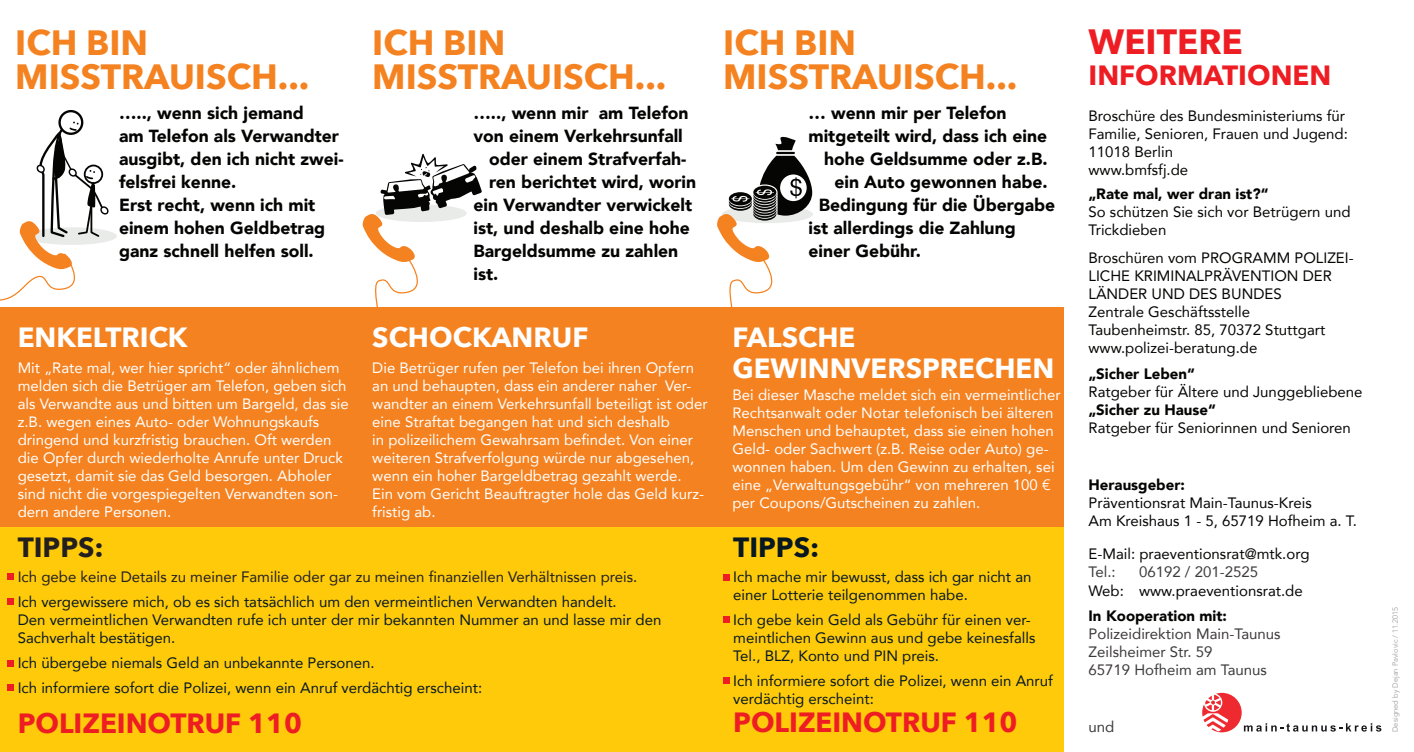
<style>
.page{position:relative;width:1414px;height:752px;background:#fff}
.page>*{position:absolute;margin:0;border:0;box-sizing:border-box;transform-origin:0 0}
.t1{font:700 35px/34.5px "Avenir Next";color:#f58220}
.t2{font:700 35px "Avenir Next";color:#ee1d23}
.t3{font:700 27.75px/30.5px "Avenir Next";color:#fff}
.t4{font:700 27.75px "Avenir Next";color:#ee1d23}
.t5{font:700 27.75px "Avenir Next";color:#231f20}
.t6{font:700 27.75px "Avenir Next";color:#071822}
.t7{font:900 17.5px/23px "Avenir";color:#040503}
.t8{font:15px/18px "Avenir";color:#fff}
.t9{font:15px/18px "Avenir";color:#071822}
.t10{font:15px/18px "Avenir";color:#040503}
.t11{font:15px/18px "Avenir";color:#3c393a}
.t12{font:15px "Avenir";color:#231f20}
.t13{font:900 15px "Avenir";color:#040503}
.t14{font:300 7.5px "Avenir";color:#939598}
</style>
<div class="page">
<div style="left:0;top:456px;width:1063px;height:295px;background:#feca0a"></div>
<div style="left:0;top:307px;width:1063px;height:219px;background:#f58220"></div>
<div style="left:722px;top:205px;width:91px;height:18px;background:#e9ebe9;border-radius:50%"></div>
<div style="left:26px;top:227px;width:91px;height:18px;background:#e9ebe9;border-radius:50%"></div>
<div style="left:7px;top:573px;width:7px;height:6px;background:#ee1d23"></div>
<div style="left:7px;top:598px;width:7px;height:6px;background:#ee1d23"></div>
<div style="left:7px;top:660px;width:7px;height:6px;background:#ee1d23"></div>
<div style="left:7px;top:684px;width:7px;height:6px;background:#ee1d23"></div>
<div style="left:58px;top:110px;width:25px;height:25px;border:2px solid #040503;border-radius:50%"></div>
<svg style="left:362px;top:154px;width:120px;height:153px"></svg>
<svg style="left:717px;top:136px;width:95px;height:171px"></svg>
<svg style="left:0;top:121px;width:109px;height:180px"></svg>
<div style="left:723px;top:615px;width:7px;height:7px;background:#ee1d23"></div>
<div style="left:723px;top:573px;width:7px;height:7px;background:#ee1d23"></div>
<div style="left:723px;top:677px;width:7px;height:6px;background:#ee1d23"></div>
<svg style="left:1202px;top:692px;width:179px;height:40px"></svg>
<h1 class="t1" style="left:15px;top:25px;width:296px">ICH BIN<br>MISSTRAUISCH...</h1>
<h1 class="t1" style="left:372px;top:25px;width:296px">ICH BIN<br>MISSTRAUISCH...</h1>
<h1 class="t1" style="left:723px;top:25px;width:296px">ICH BIN<br>MISSTRAUISCH...</h1>
<p class="t7" style="left:119px;top:101px;width:226px">….., wenn sich jemand<br>am Telefon als Verwandter ausgibt, den ich nicht zwei&shy;felsfrei kenne.<br>Erst recht, wenn ich mit einem hohen Geldbetrag ganz schnell helfen soll.</p>
<p class="t7" style="left:473px;top:101px;width:217px">….., wenn mir am Telefon</p>
<p class="t7" style="left:473px;top:124px;width:211px">von einem Verkehrsunfall</p>
<p class="t7" style="left:489px;top:147px;width:199px">oder einem Strafverfah-</p>
<p class="t7" style="left:489px;top:170px;width:209px">ren berichtet wird, worin</p>
<p class="t7" style="left:473px;top:193px;width:220px">ein Verwandter verwickelt</p>
<p class="t7" style="left:473px;top:216px;width:218px">ist, und deshalb eine hohe</p>
<p class="t7" style="left:473px;top:239px;width:206px">Bargeldsumme zu zahlen</p>
<p class="t7" style="left:473px;top:262px;width:26px">ist.</p>
<h2 class="t3" style="left:18px;top:322px;width:171px">ENKELTRICK</h2>
<p class="t8" style="left:18px;top:358px;width:332px">Mit „Rate mal, wer hier spricht“ oder ähnlichem melden sich die Betrüger am Telefon, geben sich als Verwandte aus und bitten um Bargeld, das sie z.B. wegen eines Auto- oder Wohnungskaufs dringend und kurzfristig brauchen. Oft werden die Opfer durch wiederholte Anrufe unter Druck gesetzt, damit sie das Geld besorgen. Abholer sind nicht die vorgespiegelten Verwandten son&shy;dern andere Personen.</p>
<h2 class="t5" style="left:18px;top:529px;width:87px">TIPPS:</h2>
<p class="t12" style="left:18px;top:564px;width:621px">Ich gebe keine Details zu meiner Familie oder gar zu meinen finanziellen Verhältnissen preis.</p>
<p class="t9" style="left:18px;top:591px;width:645px">Ich vergewissere mich, ob es sich tatsächlich um den vermeintlichen Verwandten handelt.<br>Den vermeintlichen Verwandten rufe ich unter der mir bekannten Nummer an und lasse mir den<br>Sachverhalt bestätigen.</p>
<p class="t9" style="left:18px;top:649px;width:466px;line-height:25px">Ich übergebe niemals Geld an unbekannte Personen.<br>Ich informiere sofort die Polizei, wenn ein Anruf verdächtig erscheint:</p>
<h2 class="t4" style="left:18px;top:706px;width:286px">POLIZEINOTRUF 110</h2>
<h2 class="t3" style="left:372px;top:322px;width:217px">SCHOCKANRUF</h2>
<p class="t8" style="left:372px;top:358px;width:337px">Die Betrüger rufen per Telefon bei ihren Opfern an und behaupten, dass ein anderer naher Ver&shy;wandter an einem Verkehrsunfall beteiligt ist oder eine Straftat begangen hat und sich deshalb<br>in polizeilichem Gewahrsam befindet. Von einer weiteren Strafverfolgung würde nur abgesehen, wenn ein hoher Bargeldbetrag gezahlt werde.<br>Ein vom Gericht Beauftragter hole das Geld kurz&shy;fristig ab.</p>
<p class="t7" style="left:808px;top:101px;width:199px">… wenn mir per Telefon</p>
<p class="t7" style="left:808px;top:124px;width:240px">mitgeteilt wird, dass ich eine</p>
<p class="t7" style="left:824px;top:147px;width:225px">hohe Geldsumme oder z.B.</p>
<p class="t7" style="left:834px;top:170px;width:215px">ein Auto gewonnen habe.</p>
<p class="t7" style="left:819px;top:193px;width:238px">Bedingung für die Übergabe</p>
<p class="t7" style="left:808px;top:216px;width:209px">ist allerdings die Zahlung</p>
<p class="t7" style="left:808px;top:239px;width:114px">einer Gebühr.</p>
<h2 class="t3" style="left:732px;top:322px;width:323px">FALSCHE<br>GEWINNVERSPRECHEN</h2>
<p class="t8" style="left:732px;top:385px;width:330px">Bei dieser Masche meldet sich ein vermeintlicher Rechtsanwalt oder Notar telefonisch bei älteren Menschen und behauptet, dass sie einen hohen Geld- oder Sachwert (z.B. Reise oder Auto) ge&shy;wonnen haben. Um den Gewinn zu erhalten, sei eine „Verwaltungsgebühr“ von mehreren 100 € per Coupons/Gutscheinen zu zahlen.</p>
<h2 class="t6" style="left:733px;top:529px;width:87px">TIPPS:</h2>
<p class="t9" style="left:733px;top:567px;width:300px">Ich mache mir bewusst, dass ich gar nicht an einer Lotterie teilgenommen habe.</p>
<p class="t9" style="left:733px;top:610px;width:304px">Ich gebe kein Geld als Gebühr für einen ver&shy;meintlichen Gewinn aus und gebe keinesfalls<br>Tel., BLZ, Konto und PIN preis.</p>
<p class="t9" style="left:733px;top:671px;width:321px">Ich informiere sofort die Polizei, wenn ein Anruf verdächtig erscheint:</p>
<h2 class="t4" style="left:733px;top:705px;width:286px">POLIZEINOTRUF 110</h2>
<h1 class="t2" style="left:1088px;top:21px;width:156px">WEITERE</h1>
<h2 class="t4" style="left:1088px;top:58px;width:244px">INFORMATIONEN</h2>
<p class="t10" style="left:1088px;top:106px;width:261px">Broschüre des Bundesministeriums für<br>Familie, Senioren, Frauen und Jugend:<br>11018 Berlin<br>www.bmfsfj.de</p>
<p class="t13" style="left:1088px;top:180px;width:182px">„Rate mal, wer dran ist?“</p>
<p class="t10" style="left:1088px;top:202px;width:264px">So schützen Sie sich vor Betrügern und<br>Trickdieben</p>
<p class="t10" style="left:1088px;top:248px;width:267px">Broschüren vom PROGRAMM POLIZEI-<br>LICHE KRIMINALPRÄVENTION DER<br>LÄNDER UND DES BUNDES<br>Zentrale Geschäftsstelle<br>Taubenheimstr. 85, 70372 Stuttgart www.polizei-beratung.de</p>
<p class="t13" style="left:1088px;top:361px;width:108px">„Sicher Leben“</p>
<p class="t10" style="left:1088px;top:382px;width:276px">Ratgeber für Ältere und Junggebliebene</p>
<p class="t13" style="left:1088px;top:397px;width:129px">„Sicher zu Hause“</p>
<p class="t10" style="left:1088px;top:418px;width:264px">Ratgeber für Seniorinnen und Senioren</p>
<p class="t13" style="left:1088px;top:471px;width:98px">Herausgeber:</p>
<p class="t10" style="left:1088px;top:493px;width:270px">Präventionsrat Main-Taunus-Kreis<br>Am Kreishaus 1 - 5, 65719 Hofheim a. T.</p>
<p class="t10" style="left:1088px;top:544px;width:223px">E-Mail: praeventionsrat@mtk.org</p>
<p class="t11" style="left:1088px;top:562px;width:29px">Tel.:</p>
<p class="t11" style="left:1139px;top:562px;width:120px">06192 / 201-2525</p>
<p class="t10" style="left:1088px;top:580px;width:216px">Web: www.praeventionsrat.de</p>
<p class="t13" style="left:1088px;top:602px;width:140px">In Kooperation mit:</p>
<p class="t11" style="left:1088px;top:624px;width:194px">Polizeidirektion Main-Taunus<br>Zeilsheimer Str. 59<br>65719 Hofheim am Taunus</p>
<p class="t11" style="left:1088px;top:716px;width:27px">und</p>
<p class="t14" style="left:1391px;top:731px;width:126px;rotate:-90deg">Designed by Dejan Pavlovic / 11.2015</p>
</div>
